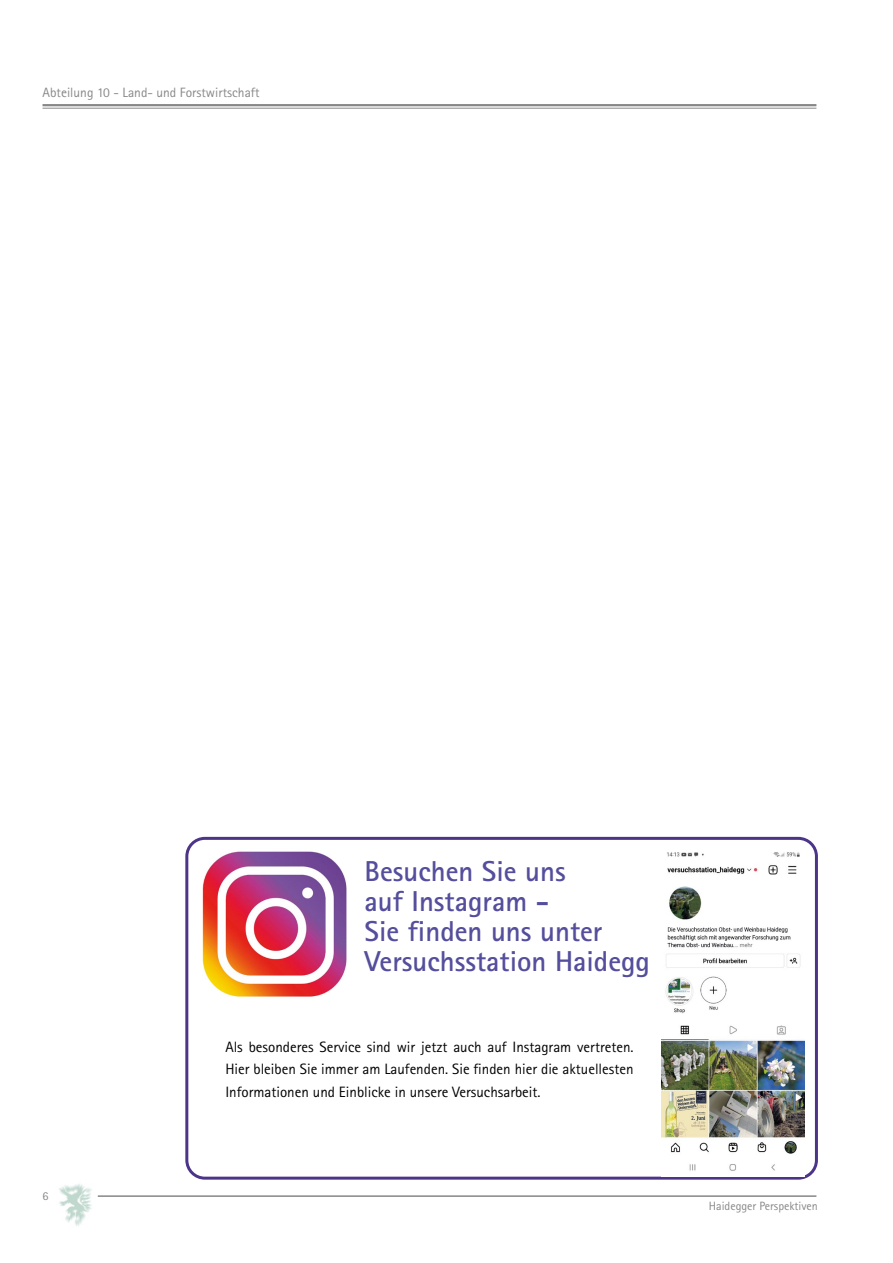
<style>
.page{position:relative;width:893px;height:1263px;background:#fff}
.page>*{position:absolute;margin:0;border:0;box-sizing:border-box;transform-origin:0 0}
.t1{font:700 28.8px/30px "Rotis Sans Serif";color:#544e9c}
.t2{font:15px/22.5px "Rotis Sans Serif";color:#000;text-align:justify}
.t3{font:13.5px "Rotis Sans Serif";color:#878787}
.t4{font:12px "Rotis Sans Serif";color:#878787}
</style>
<div class="page">
<hr style="left:43px;top:104px;width:773px;height:2px;background:#878787">
<hr style="left:43px;top:108px;width:773px;height:1px;background:#878787">
<hr style="left:98px;top:1195px;width:718px;height:2px;background:#878787">
<img style="left:59px;top:1184px;width:33px;height:42px">
<div style="left:185px;top:837px;width:633px;height:342px;border:3px solid #4c3588;border-radius:18px"></div>
<img style="left:202px;top:851px;width:145px;height:146px">
<img style="left:661px;top:852px;width:143px;height:324px">
<div style="left:708px;top:891px;width:94px;height:27px;background:#fff"></div>
<p class="t3" style="left:43px;top:84px;width:219px">Abteilung 10 - Land- und Forstwirtschaft</p>
<p class="t4" style="left:43px;top:1189px;width:7px">6</p>
<h1 class="t1" style="left:365px;top:856px;width:287px">Besuchen Sie uns<br>auf Instagram -<br>Sie finden uns unter<br>Versuchsstation Haidegg</h1>
<p class="t2" style="left:225px;top:1035px;width:410px">Als besonderes Service sind wir jetzt auch auf Instagram vertreten.<br>Hier bleiben Sie immer am Laufenden. Sie finden hier die aktuellesten Informationen und Einblicke in unsere Versuchsarbeit.</p>
<p class="t4" style="left:709px;top:1198px;width:111px">Haidegger Perspektiven</p>
</div>
